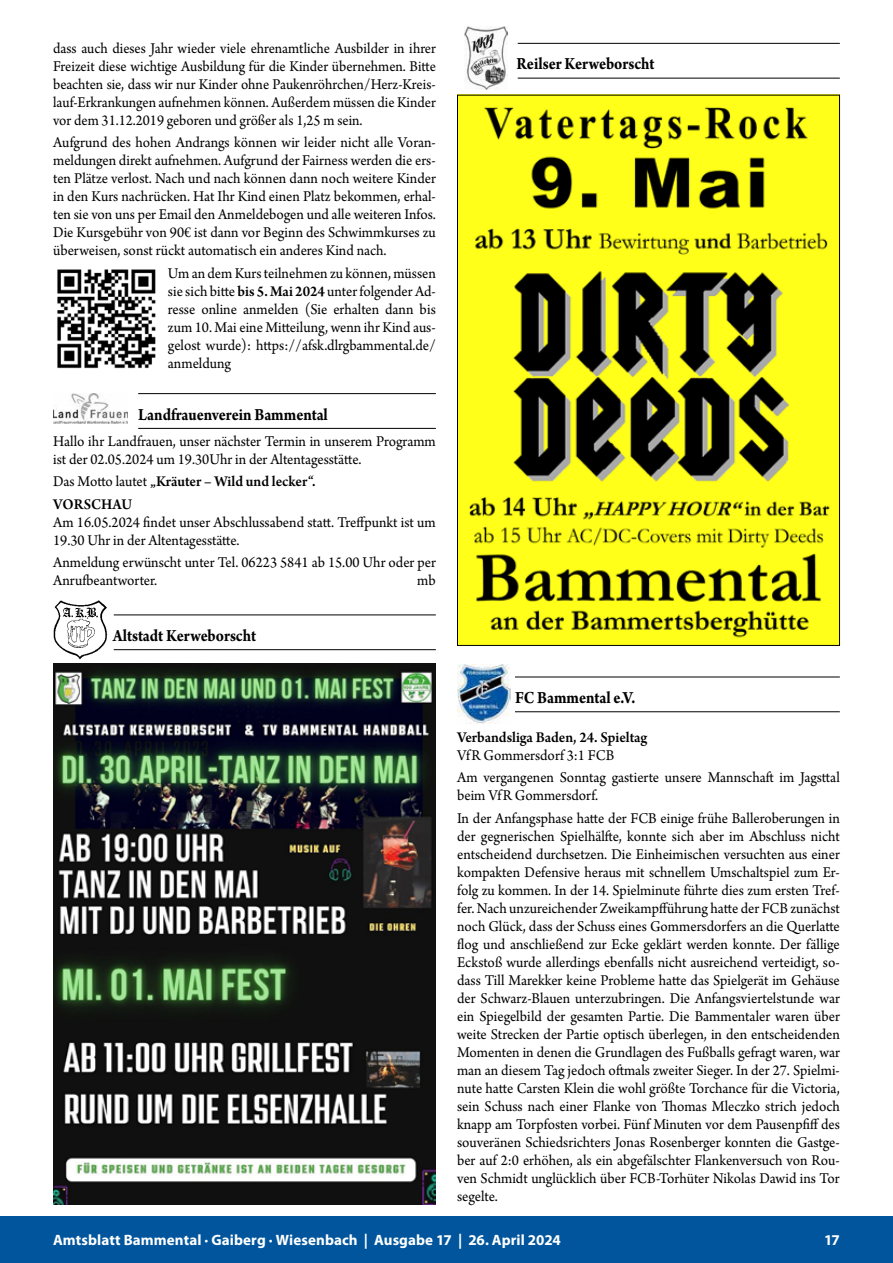
<style>
.page{position:relative;width:893px;height:1263px;background:#fff}
.page>*{position:absolute;margin:0;border:0;box-sizing:border-box;transform-origin:0 0}
.t1{font:700 18px "Arno Pro";letter-spacing:-.005em;color:#000;scale:.88 1}
.t2{font:15.75px/18px "Arno Pro";color:#000;scale:.95 1}
.t3{font:15.75px/18px "Arno Pro";color:#000;text-align:justify;scale:.94 1}
.t4{font:600 15.75px/22.2px "Arno Pro";letter-spacing:-.005em;color:#000;scale:.95 1}
.t5{font:700 15px "Myriad Pro";letter-spacing:.005em;color:#fff}
.s1{font-weight:600}
.s2{font-weight:400}
</style>
<div class="page">
<div style="left:0;top:1216px;width:893px;height:47px;background:#00559d"></div>
<hr style="left:138px;top:393px;width:298px;height:1px;background:#000">
<hr style="left:138px;top:428px;width:298px;height:1px;background:#000">
<hr style="left:114px;top:614px;width:322px;height:1px;background:#000">
<hr style="left:114px;top:649px;width:322px;height:1px;background:#000">
<img style="left:57px;top:269px;width:99px;height:100px">
<img style="left:53px;top:663px;width:383px;height:542px">
<img style="left:53px;top:394px;width:75px;height:30px">
<img style="left:53px;top:600px;width:55px;height:60px">
<hr style="left:518px;top:43px;width:322px;height:1px;background:#000">
<hr style="left:518px;top:78px;width:322px;height:1px;background:#000">
<hr style="left:457px;top:677px;width:383px;height:1px;background:#000">
<hr style="left:457px;top:711px;width:383px;height:1px;background:#000">
<img style="left:459px;top:97px;width:379px;height:547px">
<div style="left:457px;top:664px;width:58px;height:59px;background:#fff"></div>
<img style="left:457px;top:664px;width:53px;height:59px">
<img style="left:464px;top:27px;width:44px;height:62px">
<p class="t3" style="left:53px;top:40px;width:409px">dass auch dieses Jahr wieder viele ehrenamtliche Ausbilder in ihrer Freizeit diese wichtige Ausbildung für die Kinder übernehmen. Bitte beachten sie, dass wir nur Kinder ohne Paukenröhrchen/Herz-Kreis&shy;lauf-Erkrankungen aufnehmen können. Außerdem müssen die Kinder vor dem 31.12.2019 geboren und größer als 1,25 m sein.</p>
<p class="t2" style="left:53px;top:135px;width:404px;text-align:justify">Aufgrund des hohen Andrangs können wir leider nicht alle Voran&shy;meldungen direkt aufnehmen. Aufgrund der Fairness werden die ers&shy;ten Plätze verlost. Nach und nach können dann noch weitere Kinder in den Kurs nachrücken. Hat Ihr Kind einen Platz bekommen, erhal&shy;ten sie von uns per Email den Anmeldebogen und alle weiteren Infos.<br>Die Kursgebühr von 90€ ist dann vor Beginn des Schwimmkurses zu überweisen, sonst rückt automatisch ein anderes Kind nach.</p>
<p class="t2" style="left:168px;top:265px;width:283px;text-align:justify">Um an dem Kurs teilnehmen zu können, müssen sie sich bitte <span class="s1">bis 5. Mai 2024</span> unter folgender Ad&shy;resse online anmelden (Sie erhalten dann bis zum 10. Mai eine Mitteilung, wenn ihr Kind aus&shy;gelost wurde): https://afsk.dlrgbammental.de/ anmeldung</p>
<p class="t1" style="left:138px;top:404px;width:217px">Landfrauenverein Bammental</p>
<p class="t2" style="left:53px;top:433px;width:404px">Hallo ihr Landfrauen, unser nächster Termin in unserem Programm ist der 02.05.2024 um 19.30Uhr in der Altentagesstätte.</p>
<p class="t4" style="left:53px;top:471px;width:278px"><span class="s2">Das Motto lautet</span> „Kräuter – Wild und lecker“.<br>VORSCHAU</p>
<p class="t2" style="left:53px;top:514px;width:404px">Am 16.05.2024 findet unser Abschlussabend statt. Treffpunkt ist um<br>19.30 Uhr in der Altentagesstätte.</p>
<p class="t2" style="left:53px;top:554px;width:404px">Anmeldung erwünscht unter Tel. 06223 5841 ab 15.00 Uhr oder per<br>Anrufbeantworter.</p>
<p class="t2" style="left:417px;top:572px;width:21px">mb</p>
<p class="t1" style="left:113px;top:625px;width:165px">Altstadt Kerweborscht</p>
<p class="t1" style="left:517px;top:53px;width:158px">Reilser Kerweborscht</p>
<p class="t1" style="left:515px;top:687px;width:138px">FC Bammental e.V.</p>
<p class="t4" style="left:457px;top:727px;width:202px">Verbandsliga Baden, 24. Spieltag</p>
<p class="t2" style="left:457px;top:745px;width:404px;line-height:22.2px">VfR Gommersdorf 3:1 FCB<br>Am vergangenen Sonntag gastierte unsere Mannschaft im Jagsttal</p>
<p class="t2" style="left:457px;top:785px;width:404px;line-height:22.2px">beim VfR Gommersdorf.<br>In der Anfangsphase hatte der FCB einige frühe Balleroberungen in</p>
<p class="t2" style="left:457px;top:828px;width:404px;text-align:justify">der gegnerischen Spielhälfte, konnte sich aber im Abschluss nicht entscheidend durchsetzen. Die Einheimischen versuchten aus einer kompakten Defensive heraus mit schnellem Umschaltspiel zum Er&shy;folg zu kommen. In der 14. Spielminute führte dies zum ersten Tref&shy;fer. Nach unzureichender Zweikampfführung hatte der FCB zunächst noch Glück, dass der Schuss eines Gommersdorfers an die Querlatte flog und anschließend zur Ecke geklärt werden konnte. Der fällige Eckstoß wurde allerdings ebenfalls nicht ausreichend verteidigt, so&shy;dass Till Marekker keine Probleme hatte das Spielgerät im Gehäuse der Schwarz-Blauen unterzubringen. Die Anfangsviertelstunde war ein Spiegelbild der gesamten Partie. Die Bammentaler waren über weite Strecken der Partie optisch überlegen, in den entscheidenden Momenten in denen die Grundlagen des Fußballs gefragt waren, war man an diesem Tag jedoch oftmals zweiter Sieger. In der 27. Spielmi&shy;nute hatte Carsten Klein die wohl größte Torchance für die Victoria, sein Schuss nach einer Flanke von Thomas Mleczko strich jedoch knapp am Torpfosten vorbei. Fünf Minuten vor dem Pausenpfiff des souveränen Schiedsrichters Jonas Rosenberger konnten die Gastge&shy;ber auf 2:0 erhöhen, als ein abgefälschter Flankenversuch von Rou&shy;ven Schmidt unglücklich über FCB-Torhüter Nikolas Dawid ins Tor segelte.</p>
<p class="t5" style="left:53px;top:1230px;width:509px">Amtsblatt Bammental · Gaiberg · Wiesenbach | Ausgabe 17 | 26. April 2024</p>
<p class="t5" style="left:824px;top:1230px;width:17px">17</p>
</div>
